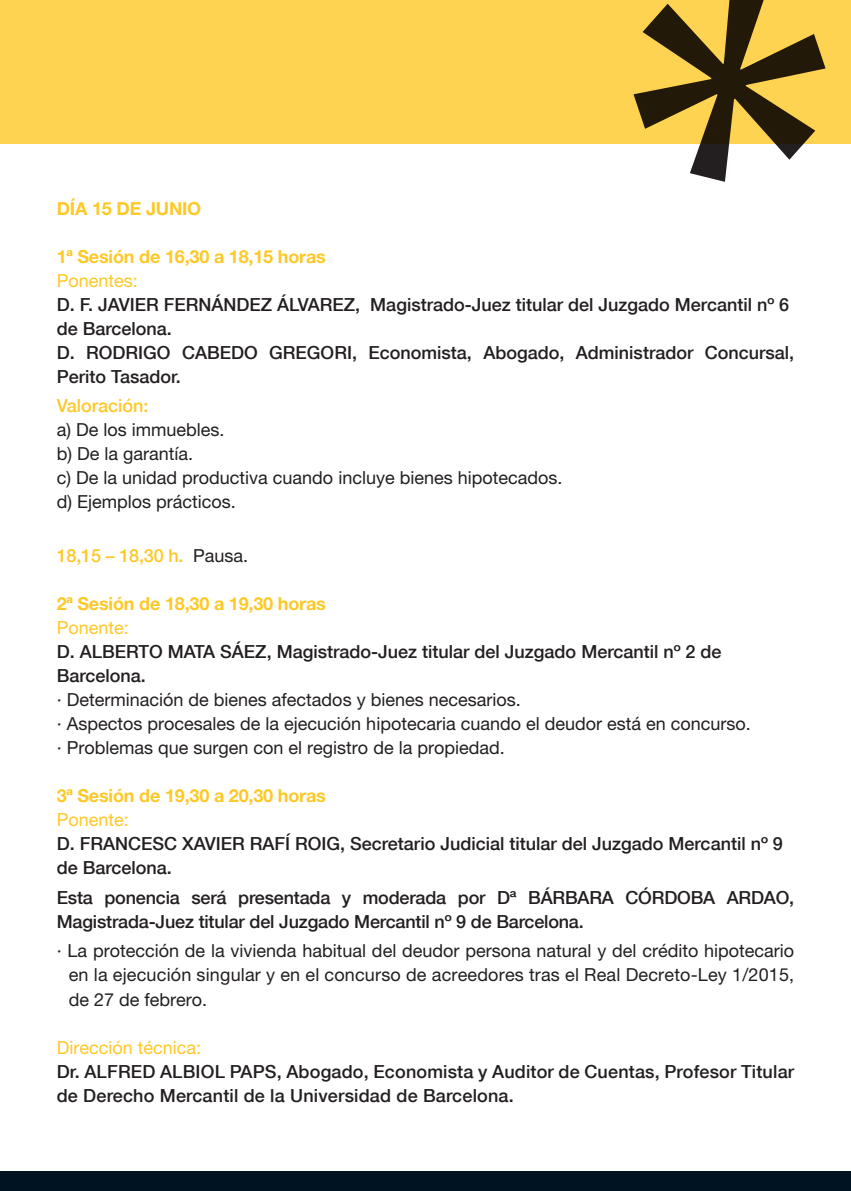
<style>
.page{position:relative;width:851px;height:1191px;background:#fff}
.page>*{position:absolute;margin:0;border:0;box-sizing:border-box;transform-origin:0 0}
.TXT{font:500 18px/24px "Helvetica Neue";color:#231f20}
.TXT-2{font:18px/24px "Helvetica Neue LT Pro";color:#231f20;text-align:justify}
.TXT-3{font:700 18px "Helvetica Neue LT Pro";letter-spacing:-.01em;color:#fec827}
.TXT-4{font:500 18px "Helvetica Neue";color:#fec827}
.TXT-5{font:18px "Helvetica Neue LT Pro";color:#fec827}
.s1{font-family:"Helvetica Neue LT Pro";font-weight:700;color:#fec827}
.s2{font-family:"Helvetica Neue LT Pro";font-weight:400;color:#fec827}
.s3{font-family:"Helvetica Neue LT Pro";font-weight:400;color:#231f20}
</style>
<div class="page">
<div style="left:0;top:1171px;width:850px;height:20px;background:#001322"></div>
<div style="left:0;top:0;width:850px;height:144px;background:#fed352"></div>
<p class="TXT-3" style="left:57px;top:197px;width:146px">DÍA 15 DE JUNIO</p>
<p class="TXT" style="left:57px;top:244px;width:734px"><span class="s1">1ª Sesión de 16,30 a 18,15 horas<br></span><span class="s2">Ponentes:<br></span>D. F. JAVIER FERNÁNDEZ ÁLVAREZ, Magistrado-Juez titular del Juzgado Mercantil nº 6 de Barcelona.</p>
<p class="TXT" style="left:57px;top:340px;width:739px">D. RODRIGO CABEDO GREGORI, Economista, Abogado, Administrador Concursal,<br>Perito Tasador.</p>
<p class="TXT-4" style="left:57px;top:395px;width:93px">Valoración:</p>
<p class="TXT-2" style="left:57px;top:417px;width:169px">a) De los immuebles.</p>
<p class="TXT-2" style="left:57px;top:441px;width:138px">b) De la garantía.</p>
<p class="TXT-2" style="left:57px;top:465px;width:507px">c) De la unidad productiva cuando incluye bienes hipotecados.</p>
<p class="TXT-2" style="left:57px;top:489px;width:181px">d) Ejemplos prácticos.</p>
<p class="TXT-4" style="left:57px;top:545px;width:193px">18,15 – 18,30 h. <span class="s3">Pausa.</span></p>
<p class="TXT-3" style="left:57px;top:592px;width:271px">2ª Sesión de 18,30 a 19,30 horas</p>
<p class="TXT" style="left:57px;top:615px;width:666px"><span class="s2">Ponente:<br></span>D. ALBERTO MATA SÁEZ, Magistrado-Juez titular del Juzgado Mercantil nº 2 de<br>Barcelona.</p>
<p class="TXT-2" style="left:57px;top:687px;width:465px">· Determinación de bienes afectados y bienes necesarios.</p>
<p class="TXT-2" style="left:57px;top:711px;width:695px">· Aspectos procesales de la ejecución hipotecaria cuando el deudor está en concurso.</p>
<p class="TXT-2" style="left:57px;top:735px;width:449px">· Problemas que surgen con el registro de la propiedad.</p>
<p class="TXT-3" style="left:57px;top:784px;width:271px">3ª Sesión de 19,30 a 20,30 horas</p>
<p class="TXT" style="left:57px;top:807px;width:727px"><span class="s2">Ponente:<br></span>D. FRANCESC XAVIER RAFÍ ROIG, Secretario Judicial titular del Juzgado Mercantil nº 9 de Barcelona.</p>
<p class="TXT" style="left:57px;top:885px;width:738px">Esta ponencia será presentada y moderada por Dª BÁRBARA CÓRDOBA ARDAO,<br>Magistrada-Juez titular del Juzgado Mercantil nº 9 de Barcelona.</p>
<p class="TXT-2" style="left:69px;top:938px;width:727px;text-indent:-12px">· La protección de la vivienda habitual del deudor persona natural y del crédito hipotecario en la ejecución singular y en el concurso de acreedores tras el Real Decreto-Ley 1/2015, de 27 de febrero.</p>
<p class="TXT-5" style="left:57px;top:1036px;width:146px">Dirección técnica:</p>
<p class="TXT" style="left:57px;top:1059px;width:738px">Dr. ALFRED ALBIOL PAPS, Abogado, Economista y Auditor de Cuentas, Profesor Titular de Derecho Mercantil de la Universidad de Barcelona.</p>
</div>
